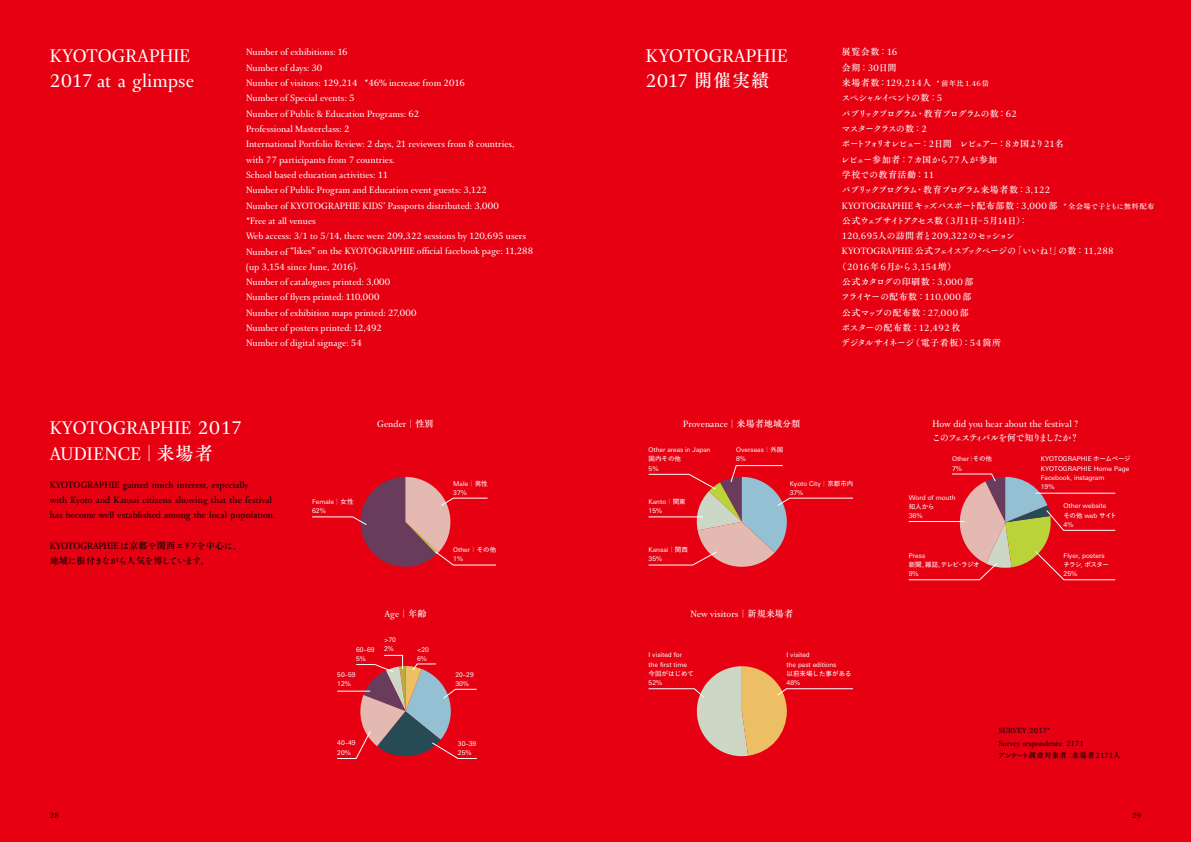
<style>
.page{position:relative;width:1191px;height:842px;background:#fff}
.page>*{position:absolute;margin:0;border:0;box-sizing:border-box;transform-origin:0 0}
.t1{font:22px/25.4px "Arnhem Fine Pro";color:#fff}
.t2{font:11.1px "Arnhem Fine Pro";color:#fff}
.t3{font:11px/15.3px "Arnhem Fine Pro";color:#fff}
.t4{font:11px/15.3px "Arnhem Fine Pro";color:#000}
.t5{font:11px "Arnhem Fine Pro";letter-spacing:.025em;color:#fff}
.t6{font:9.2px "Tsuku A Old Min Pr 6 N D";letter-spacing:-.16em;color:#fff}
.t7{font:9.1px/15.3px "Tsuku A Old Min Pr 6 N D";letter-spacing:-.11em;color:#fff}
.t8{font:9.1px/15.3px "Tsuku A Old Min Pr 6 N D";letter-spacing:-.03em;color:#fff}
.t9{font:9.1px/15.3px "Tsuku A Old Min Pr 6 N D";letter-spacing:-.03em;color:#000}
.t10{font:9.1px "Tsuku A Old Min Pr 6 N D";letter-spacing:-.185em;color:#fff}
.t11{font:8.9px/12.2px "Arnhem Fine Pro";color:#000}
.t12{font:7.4px "Tsuku A Old Min Pr 6 N D";letter-spacing:.05em;color:#000}
.t13{font:6.6px/9.2px "Linotype Univers Basic";color:#fff}
.t14{font:6.6px "Yu Gothic Std D";letter-spacing:-.085em;color:#fff}
.t15{font:6.5px/9.1px "Linotype Univers Basic";color:#fff}
.t16{font:6.5px "Yu Gothic Std D";color:#fff}
.s1{font-family:"Tsuku A Old Min Pr 6 N R"}
.s2{font-family:"Arnhem Fine Pro";font-size:11px}
.s3{font-family:"Tsuku A Old Min Pr 6 N R";font-size:9.1px}
.s4{font-family:"Tsuku A Old Min Pr 6 N D";font-size:18.1px}
.s5{font-family:"Tsuku A Old Min Pr 6 N D";font-size:9.1px}
.s6{font-size:8.9px}
.s7{font-family:"Tsuku A Old Min Pr 6 N D";font-size:7.4px}
.s8{font-family:"Tsuku A Old Min Pr 6 N M";font-size:9.1px}
.s9{font-family:"Tsuku A Old Min Pr 6 N R";font-size:18.1px}
.s10{font-family:"Tsuku A Old Min Pr 6 N M"}
.s11{font-family:"Yu Gothic Std D"}
.s12{font-family:"Linotype Univers Basic"}
.s13{font-family:"Arnhem Fine Pro";font-size:8.9px}
</style>
<div class="page">
<div style="left:0;top:0;width:595px;height:842px;background:#e60012"></div>
<div style="left:596px;top:0;width:595px;height:842px;background:#e60012"></div>
<svg style="left:908px;top:474px;width:207px;height:106px"></svg>
<hr style="left:908px;top:521px;width:56px;height:1px;background:#fff">
<svg style="left:337px;top:655px;width:140px;height:104px"></svg>
<hr style="left:337px;top:691px;width:33px;height:1px;background:#fff">
<svg style="left:312px;top:477px;width:184px;height:90px"></svg>
<svg style="left:648px;top:666px;width:205px;height:91px"></svg>
<svg style="left:648px;top:465px;width:205px;height:102px"></svg>
<h1 class="t1" style="left:50px;top:43px;width:146px">KYOTOGRAPHIE<br>2017 at a glimpse</h1>
<p class="t7" style="left:842px;top:44px;width:57px">展覧会数<span class="s1">：</span><span class="s2">16</span>会期<span class="s1">：</span><span class="s2">30</span>日間</p>
<p class="t3" style="left:246px;top:44px;width:288px">Number of exhibitions: 16<br>Number of days: 30<br>Number of visitors: 129,214 *46% increase from 2016<br>Number of Special events: 5<br>Number of Public &amp; Education Programs: 62<br>Professional Masterclass: 2<br>International Portfolio Review: 2 days, 21 reviewers from 8 countries, with 77 participants from 7 countries.<br>School based education activities: 11<br>Number of Public Program and Education event guests: 3,122<br>Number of KYOTOGRAPHIE KIDS<span class="s3">ʼ</span> Passports distributed: 3,000<br>*Free at all venues<br>Web access: 3/1 to 5/14, there were 209,322 sessions by 120,695 users Number of <span class="s3">“</span>likes<span class="s3">”</span> on the KYOTOGRAPHIE official facebook page: 11,288 (up 3,154 since June, 2016).<br>Number of catalogues printed: 3,000<br>Number of flyers printed: 110,000<br>Number of exhibition maps printed: 27,000<br>Number of posters printed: 12,492<br>Number of digital signage: 54</p>
<h1 class="t1" style="left:646px;top:43px;width:144px">KYOTOGRAPHIE<br>2017 <span class="s4">開催実績</span></h1>
<p class="t3" style="left:842px;top:75px;width:149px"><span class="s5">来場者数</span><span class="s3">：</span>129,214 <span class="s5">人</span> <span class="s6">*</span> <span class="s7">前年比</span><span class="s6">1.46</span><span class="s7">倍</span></p>
<p class="t7" style="left:840px;top:90px;width:225px">スペシャルイベントの数<span class="s1">：</span><span class="s2">5<br></span>パブリックプログラム<span class="s1">・</span>教育プログラムの数<span class="s1">：</span><span class="s2">62<br></span>マスタークラスの数<span class="s1">：</span><span class="s2">2<br></span>ポートフォリオレビュー<span class="s1">：</span><span class="s2">2</span> 日間 レビュアー<span class="s1">：</span><span class="s2">8</span>カ国より<span class="s2">21</span>名レビュー参加者<span class="s1">：</span><span class="s2">7</span>カ国から<span class="s2">77</span>人が参加<br>学校での教育活動<span class="s1">：</span><span class="s2">11<br></span>パブリックプログラム<span class="s1">・</span>教育プログラム来場者数<span class="s1">：</span><span class="s2">3,122</span></p>
<p class="t3" style="left:842px;top:198px;width:314px">KYOTOGRAPHIE<span class="s5">キッズパスポート配布部数</span><span class="s3">：</span>3,000 <span class="s5">部</span> <span class="s6">*</span> <span class="s7">全会場で子どもに無料配布</span></p>
<p class="t10" style="left:842px;top:212px;width:187px">公式ウェブサイトアクセス数<span class="s1">（</span><span class="s2">3</span>月<span class="s2">1</span>日<span class="s2">–5</span>月<span class="s2">14</span>日<span class="s1">）：</span></p>
<p class="t5" style="left:842px;top:229px;width:174px">120,695<span class="s5">人の訪問者と</span>209,322<span class="s5">のセッション</span></p>
<p class="t3" style="left:842px;top:243px;width:273px">KYOTOGRAPHIE <span class="s5">公式フェイスブックページの</span><span class="s3">「</span><span class="s5">いいね</span>!<span class="s3">」</span><span class="s5">の数</span><span class="s3">：</span>11,288</p>
<p class="t3" style="left:837px;top:259px;width:120px"><span class="s3">（</span>2016<span class="s5">年</span>6<span class="s5">月から</span>3,154<span class="s5">増</span><span class="s3">）</span></p>
<p class="t8" style="left:841px;top:274px;width:162px">公式カタログの印刷数<span class="s1">：</span><span class="s2">3,000</span> 部<br>フライヤーの配布数<span class="s1">：</span><span class="s2">110,000</span> 部<br>公式マップの配布数<span class="s1">：</span><span class="s2">27,000</span> 部<br>ポスターの配布数<span class="s1">：</span><span class="s2">12,492</span> 枚<br>デジタルサイネージ<span class="s1">（</span>電子看板<span class="s1">）：</span><span class="s2">54</span> 箇所</p>
<p class="t3" style="left:683px;top:416px;width:119px">Provenance<span class="s8">｜</span><span class="s5">来場者地域分類</span></p>
<p class="t3" style="left:377px;top:416px;width:58px">Gender<span class="s8">｜</span><span class="s5">性別</span></p>
<h1 class="t1" style="left:50px;top:415px;width:193px">KYOTOGRAPHIE 2017<br>AUDIENCE<span class="s9">｜</span><span class="s4">来場者</span></h1>
<p class="t2" style="left:932px;top:417px;width:147px">How did you hear about the festival ?</p>
<p class="t6" style="left:932px;top:429px;width:148px">このフェスティバルを何で知りましたか<span class="s10">？</span></p>
<p class="t13" style="left:1040px;top:454px;width:91px">KYOTOGRAPHIE <span class="s11">ホームページ<br></span>KYOTOGRAPHIE Home Page<br>Facebook, instagram<br>19%</p>
<p class="t15" style="left:736px;top:445px;width:49px">Overseas<span class="s11">｜外国<br></span>8%</p>
<p class="t15" style="left:648px;top:445px;width:64px">Other areas in Japan</p>
<p class="t16" style="left:648px;top:454px;width:34px">国内その他</p>
<p class="t15" style="left:648px;top:464px;width:11px">5%</p>
<p class="t13" style="left:952px;top:454px;width:42px">Other<span class="s11">｜その他<br></span>7%</p>
<p class="t13" style="left:908px;top:493px;width:48px">Word of mouth</p>
<p class="t14" style="left:908px;top:501px;width:27px">知人から</p>
<p class="t13" style="left:908px;top:511px;width:15px">36%</p>
<p class="t15" style="left:789px;top:479px;width:65px">Kyoto City<span class="s11">｜京都市内<br></span>37%</p>
<p class="t15" style="left:453px;top:479px;width:36px">Male<span class="s11">｜男性<br></span>37%</p>
<p class="t4" style="left:50px;top:477px;width:227px">KYOTOGRAPHIE gained much interest, especially<br>with Kyoto and Kansai citizens showing that the festival has become well established among the local population.</p>
<p class="t9" style="left:50px;top:537px;width:194px"><span class="s2">KYOTOGRAPHIE</span>は京都や関西エリアを中心に<span class="s1">、</span>地域に根付きながら人気を博しています<span class="s1">。</span></p>
<p class="t15" style="left:312px;top:497px;width:43px">Female<span class="s11">｜女性<br></span>62%</p>
<p class="t15" style="left:648px;top:497px;width:39px">Kanto<span class="s11">｜関東<br></span>15%</p>
<p class="t13" style="left:1063px;top:501px;width:44px">Other website</p>
<p class="t14" style="left:1063px;top:510px;width:55px">その他 <span class="s12">web</span> サイト</p>
<p class="t13" style="left:1063px;top:520px;width:11px">4%</p>
<p class="t15" style="left:453px;top:545px;width:44px">Other<span class="s11">｜その他<br></span>1%</p>
<p class="t15" style="left:648px;top:545px;width:41px">Kansai<span class="s11">｜関西<br></span>35%</p>
<p class="t13" style="left:908px;top:551px;width:18px">Press</p>
<p class="t14" style="left:908px;top:560px;width:73px">新聞<span class="s12">,</span> 雑誌<span class="s12">,</span>テレビ・ラジオ</p>
<p class="t13" style="left:908px;top:569px;width:11px">9%</p>
<p class="t13" style="left:1063px;top:551px;width:43px">Flyer, posters</p>
<p class="t14" style="left:1063px;top:560px;width:47px">チラシ<span class="s12">,</span> ポスター</p>
<p class="t13" style="left:1063px;top:569px;width:15px">25%</p>
<p class="t15" style="left:356px;top:645px;width:20px">60–69<br>5%</p>
<p class="t15" style="left:337px;top:670px;width:20px">50–59<br>12%</p>
<p class="t3" style="left:384px;top:606px;width:43px">Age<span class="s8">｜</span><span class="s5">年齢</span></p>
<p class="t15" style="left:384px;top:635px;width:13px">&gt;70<br>2%</p>
<p class="t15" style="left:417px;top:645px;width:13px">&lt;20<br>6%</p>
<p class="t15" style="left:455px;top:670px;width:20px">20–29<br>30%</p>
<p class="t3" style="left:690px;top:606px;width:104px">New visitors<span class="s8">｜</span><span class="s5">新規来場者</span></p>
<p class="t15" style="left:786px;top:650px;width:51px">I visited<br>the past editions</p>
<p class="t16" style="left:786px;top:668px;width:67px">以前来場した事がある</p>
<p class="t15" style="left:786px;top:678px;width:15px">48%</p>
<p class="t15" style="left:648px;top:650px;width:40px">I visited for the first time</p>
<p class="t16" style="left:648px;top:668px;width:47px">今回がはじめて</p>
<p class="t15" style="left:648px;top:678px;width:15px">52%</p>
<p class="t15" style="left:337px;top:739px;width:20px">40–49<br>20%</p>
<p class="t15" style="left:458px;top:739px;width:20px">30–39<br>25%</p>
<p class="t11" style="left:998px;top:725px;width:87px">SURVEY 2017*<br>Survey respondents: 2171</p>
<p class="t12" style="left:998px;top:748px;width:124px">アンケート調査対象者<span class="s1">：</span>来場者 <span class="s13">2171</span>人</p>
<p class="t11" style="left:50px;top:809px;width:11px">28</p>
<p class="t11" style="left:1132px;top:809px;width:11px">29</p>
</div>
